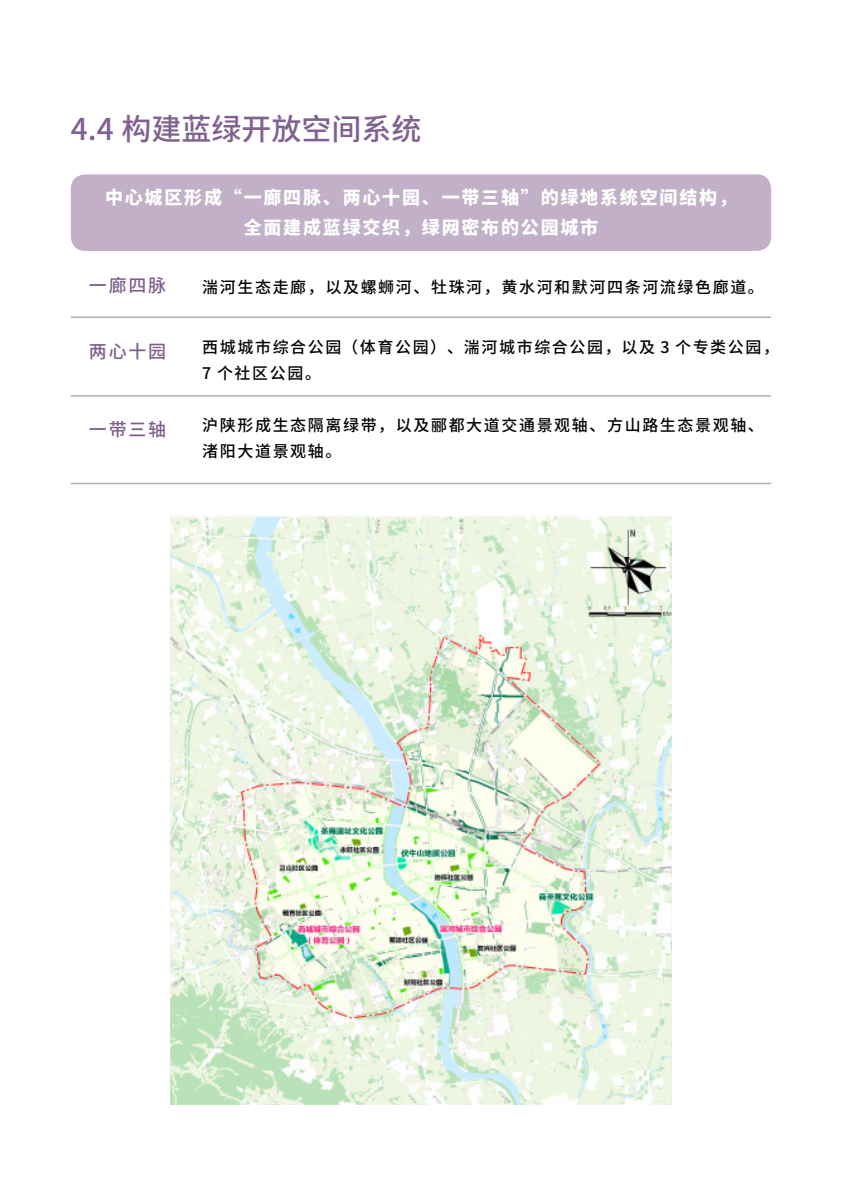
<style>
.page{position:relative;width:842px;height:1191px;background:#fff}
.page>*{position:absolute;margin:0;border:0;box-sizing:border-box;transform-origin:0 0}
.t1{font:500 30px "Source Han Sans CN";color:#806190}
.t2{font:800 18px "Source Han Sans CN";letter-spacing:.1em;color:#fff}
.t3{font:500 18px "Source Han Sans CN";letter-spacing:.1em;color:#7d5f8c}
.t4{font:500 16px/26px "Source Han Sans CN";letter-spacing:.1em;color:#030303}
</style>
<div class="page">
<div style="left:71px;top:174px;width:700px;height:77px;background:#c2afc8;border-radius:14px"></div>
<hr style="left:71px;top:316px;width:700px;height:2px;background:#afafaf">
<hr style="left:71px;top:395px;width:700px;height:1px;background:#afafaf">
<hr style="left:71px;top:483px;width:700px;height:1px;background:#afafaf">
<img style="left:171px;top:515px;width:500px;height:589px">
<p class="t1" style="left:71px;top:112px;width:352px">4.4 构建蓝绿开放空间系统</p>
<p class="t2" style="left:105px;top:187px;width:633px">中心城区形成“一廊四脉、两心十园、一带三轴”的绿地系统空间结构，</p>
<p class="t2" style="left:244px;top:217px;width:356px">全面建成蓝绿交织，绿网密布的公园城市</p>
<p class="t3" style="left:89px;top:275px;width:79px">一廊四脉</p>
<p class="t4" style="left:202px;top:275px;width:563px">湍河生态走廊，以及螺蛳河、牡珠河，黄水河和默河四条河流绿色廊道。</p>
<p class="t3" style="left:89px;top:341px;width:79px">两心十园</p>
<p class="t4" style="left:202px;top:334px;width:578px">西城城市综合公园（体育公园）、湍河城市综合公园，以及 3 个专类公园，<br>7 个社区公园。</p>
<p class="t3" style="left:89px;top:419px;width:79px">一带三轴</p>
<p class="t4" style="left:202px;top:412px;width:563px">沪陕形成生态隔离绿带，以及郦都大道交通景观轴、方山路生态景观轴、渚阳大道景观轴。</p>
</div>
